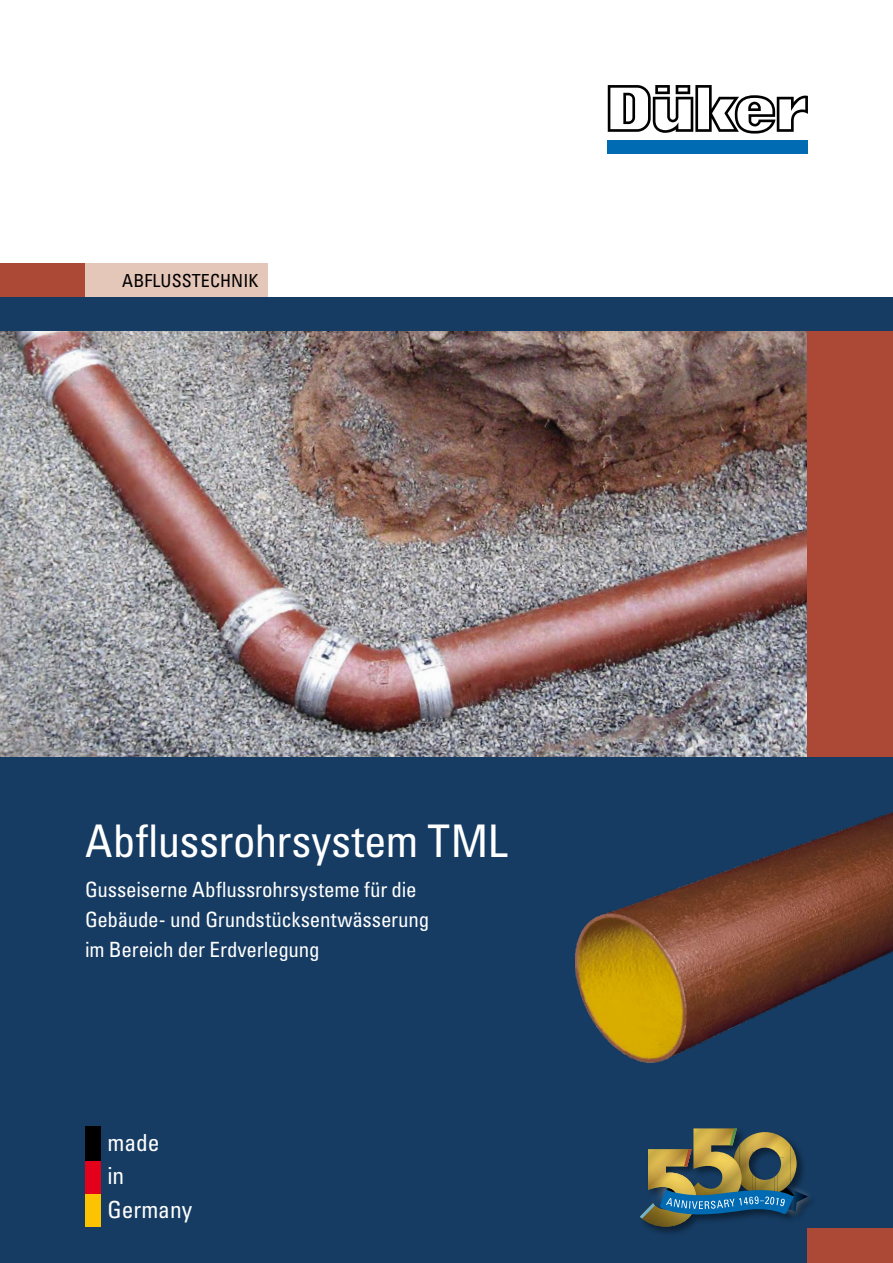
<style>
.page{position:relative;width:893px;height:1263px;background:#fff}
.page>*{position:absolute;margin:0;border:0;box-sizing:border-box;transform-origin:0 0}
.t1{font:condensed 45px "Univers LT Std";letter-spacing:-.005em;color:#fff}
.t2{font:condensed 23.55px/33.6px "Univers LT Std";color:#fff}
.t3{font:condensed 21px/30px "Univers LT Std";letter-spacing:-.01em;color:#fff}
.t4{font:condensed 18px "Univers LT Std";letter-spacing:.005em;color:#000}
</style>
<div class="page">
<div style="left:0;top:264px;width:85px;height:50px;background:#ab4836"></div>
<div style="left:85px;top:264px;width:183px;height:42px;background:#e4c7b9"></div>
<div style="left:0;top:298px;width:893px;height:965px;background:#163c63"></div>
<div style="left:808px;top:1229px;width:85px;height:34px;background:#ab4836"></div>
<img style="left:0;top:332px;width:808px;height:425px">
<div style="left:808px;top:332px;width:85px;height:425px;background:#ab4836"></div>
<div style="left:608px;top:140px;width:200px;height:14px;background:#006ab3"></div>
<svg style="left:608px;top:85px;width:200px;height:49px"></svg>
<img style="left:553px;top:680px;width:340px;height:383px">
<div style="left:85px;top:1194px;width:15px;height:33px;background:#fcc400"></div>
<div style="left:85px;top:1160px;width:15px;height:34px;background:#e2001a"></div>
<div style="left:85px;top:1126px;width:15px;height:34px;background:#000"></div>
<div style="left:639px;top:1127px;width:178px;height:110px;background:#000;opacity:.45"></div>
<div style="left:776px;top:1182px;width:39px;height:37px;background:#163c63"></div>
<svg style="left:640px;top:1128px;width:168px;height:99px"></svg>
<p class="t4" style="left:122px;top:269px;width:138px">ABFLUSSTECHNIK</p>
<h1 class="t1" style="left:85px;top:812px;width:424px">Abflussrohrsystem TML</h1>
<p class="t3" style="left:85px;top:874px;width:346px">Gusseiserne Abflussrohrsysteme für die<br>Gebäude- und Grundstücksentwässerung im Bereich der Erdverlegung</p>
<p class="t2" style="left:107px;top:1125px;width:86px">made<br>in<br>Germany</p>
</div>
